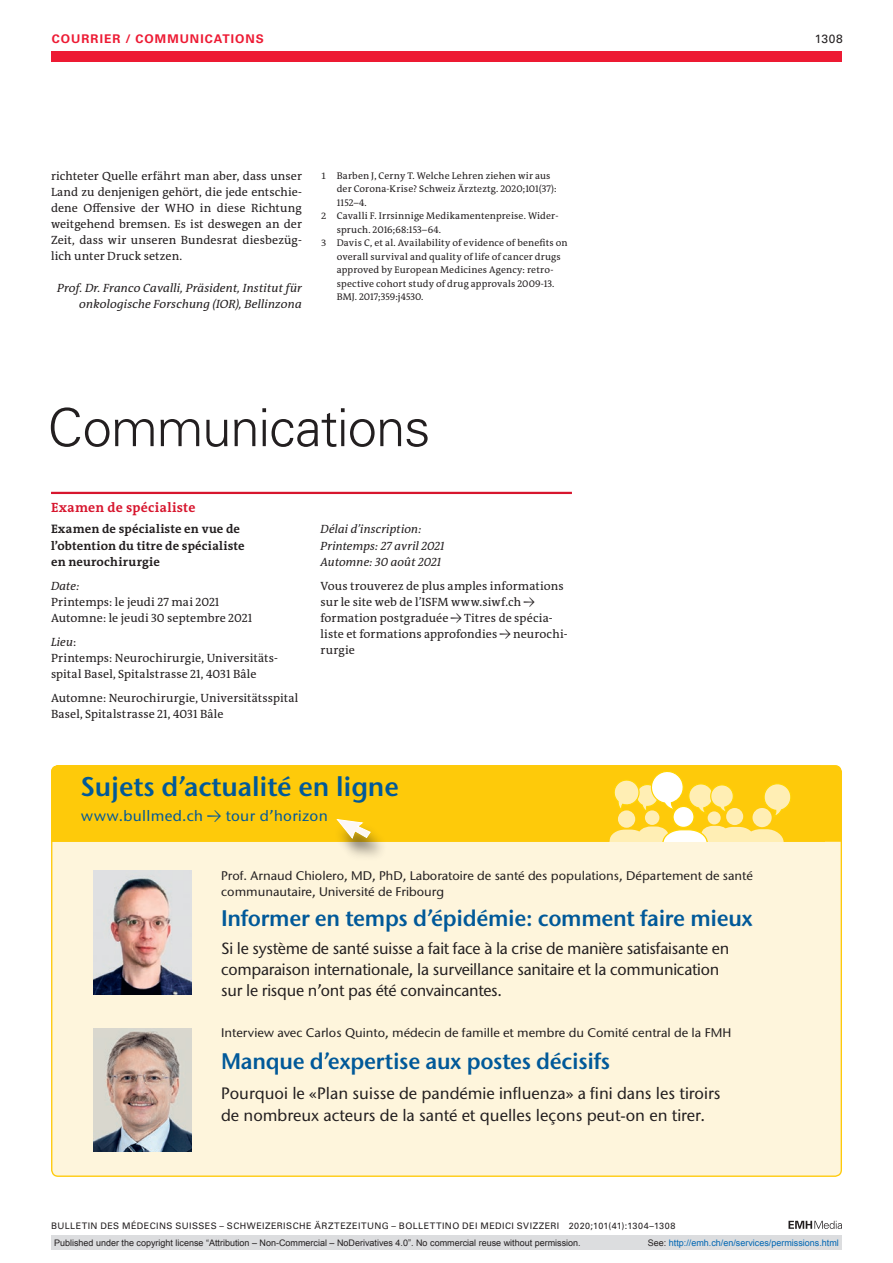
<style>
.page{position:relative;width:893px;height:1263px;background:#fff}
.page>*{position:absolute;margin:0;border:0;box-sizing:border-box;transform-origin:0 0}
.article-title{font:300 52.5px "Univers LT Std";letter-spacing:-.02em;color:#231f20}
.t1{font:600 27px "Stone Sans ITC Std";letter-spacing:-.005em;color:#015999}
.t2{font:600 22.5px "Stone Sans ITC Std";letter-spacing:-.015em;color:#015999}
.t3{font:500 16.5px/21.5px "Stone Sans ITC Std";color:#231f20}
.t4{font:500 16.2px/21.1px "Stone Sans ITC Std";letter-spacing:-.015em;color:#231f20}
.t5{font:500 15px "Stone Sans ITC Std";letter-spacing:.02em;color:#015999}
.section-h1{font:700 13.5px "The Antiqua B W7";letter-spacing:.02em;color:#d7162e}
.t6{font:500 12.45px/16.5px "Stone Sans ITC Std";color:#231f20}
.section-h2{font:700 12.3px/16px "The Antiqua B W7";letter-spacing:.015em;color:#231f20}
.section-pf{font:12px/16px "The Antiqua B W5 Plain";letter-spacing:.005em;color:#231f20}
.section-pn{font:12px/16px "The Antiqua B W5 Plain";letter-spacing:.01em;color:#231f20;text-align:justify}
.author-notes{font:italic 12px/16px "The Antiqua B W5 Plain";letter-spacing:.01em;color:#231f20;text-align:right}
.section-pf-2{font:italic 12px/16px "The Antiqua B W5 Plain";letter-spacing:.005em;color:#231f20}
.ressort{font:700 12px "Univers LT Std";letter-spacing:.085em;color:#ed1a33}
.ressort-2{font:12px "Univers LT Std";color:#231f20}
.ref-list{font:9.75px/13.5px "The Antiqua B W5 Plain";letter-spacing:.015em;color:#231f20}
.t7{font:9px "Arial";color:#231f20}
.t8{font:9px "Univers LT Std";letter-spacing:.05em;color:#231f20}
.t9{font:9px "Arial";color:#0066b3}
.s1{font-size:9.3px}
.s2{font-style:italic}
.s3{font-family:"The Antiqua B W5 Plain";font-weight:400}
.s4{color:#231f20}
</style>
<div class="page">
<svg style="left:788px;top:1221px;width:54px;height:8px"></svg>
<div style="left:51px;top:51px;width:791px;height:11px;background:#ed1a33"></div>
<div style="left:52px;top:766px;width:789px;height:410px;background:#fef5dc;border-radius:6px"></div>
<div style="left:52px;top:765px;width:789px;height:77px;background:#feca0a"></div>
<svg style="left:761px;top:780px;width:33px;height:39px"></svg>
<svg style="left:612px;top:768px;width:124px;height:47px"></svg>
<div style="left:708px;top:811px;width:13px;height:13px;background:#ffeeb4;border-radius:50%"></div>
<div style="left:726px;top:808px;width:17px;height:17px;background:#ffeeb4;border-radius:50%"></div>
<div style="left:645px;top:810px;width:14px;height:15px;background:#ffeeb4;border-radius:50%"></div>
<div style="left:618px;top:810px;width:17px;height:18px;background:#ffeeb4;border-radius:50%"></div>
<div style="left:673px;top:806px;width:21px;height:21px;background:#fff;border-radius:50%"></div>
<div style="left:672px;top:806px;width:23px;height:22px;border:1px solid #fed304;border-radius:50%"></div>
<svg style="left:609px;top:826px;width:175px;height:16px"></svg>
<div style="left:752px;top:808px;width:20px;height:19px;background:#ffeeb4;border-radius:50%"></div>
<div style="left:333px;top:821px;width:55px;height:41px;background:#231f20;opacity:.6"></div>
<svg style="left:336px;top:818px;width:36px;height:22px"></svg>
<img style="left:94px;top:1028px;width:97px;height:123px">
<img style="left:94px;top:871px;width:97px;height:123px">
<hr style="left:51px;top:492px;width:521px;height:2px;background:#d7162e">
<div style="left:51px;top:1235px;width:791px;height:15px;background:#dcdddf"></div>
<p class="ressort" style="left:52px;top:31px;width:214px">COURRIER / COMMUNICATIONS</p>
<p class="ressort-2" style="left:815px;top:31px;width:30px">1308</p>
<p class="section-pn" style="left:51px;top:168px;width:252px">richteter Quelle erfährt man aber, dass unser Land zu denjenigen gehört, die jede entschie&shy;dene Offensive der WHO in diese Richtung weitgehend bremsen. Es ist deswegen an der Zeit, dass wir unseren Bundesrat diesbezüg&shy;lich unter Druck setzen.</p>
<p class="author-notes" style="left:57px;top:280px;width:246px">Prof. Dr. Franco Cavalli, Präsident, Institut für onkologische Forschung (IOR), Bellinzona</p>
<p class="ref-list" style="left:337px;top:169px;width:221px;text-indent:-16px"><span class="s1">1</span> Barben J, Cerny T. Welche Lehren ziehen wir aus der Corona-Krise? Schweiz Ärzteztg. 2020;101(37):<br>1152–4.</p>
<p class="ref-list" style="left:337px;top:209px;width:223px;text-indent:-16px"><span class="s1">2</span> Cavalli F. Irrsinnige Medikamentenpreise. Wider&shy;spruch. 2016;68:153–64.</p>
<p class="ref-list" style="left:337px;top:236px;width:232px;text-indent:-16px"><span class="s1">3</span> Davis C, et al. Availability of evidence of benefits on overall survival and quality of life of cancer drugs approved by European Medicines Agency: retro&shy;spective cohort study of drug approvals 2009-13.<br>BMJ. 2017;359:j4530.</p>
<p class="article-title" style="left:48px;top:396px;width:384px">Communications</p>
<p class="section-h1" style="left:51px;top:498px;width:146px">Examen de spécialiste</p>
<p class="section-h2" style="left:51px;top:521px;width:195px">Examen de spécialiste en vue de l’obtention du titre de spécialiste en neurochirurgie</p>
<p class="section-pf" style="left:51px;top:578px;width:203px"><span class="s2">Date:<br></span>Printemps: le jeudi 27 mai 2021<br>Automne: le jeudi 30 septembre 2021</p>
<p class="section-pf" style="left:51px;top:634px;width:227px"><span class="s2">Lieu</span>:<br>Printemps: Neurochirurgie, Universitäts&shy;spital Basel, Spitalstrasse 21, 4031 Bâle</p>
<p class="section-pf" style="left:51px;top:690px;width:249px">Automne: Neurochirurgie, Universitätsspital<br>Basel, Spitalstrasse 21, 4031 Bâle</p>
<p class="section-pf-2" style="left:320px;top:521px;width:126px">Délai d’inscription:<br>Printemps: 27 avril 2021<br>Automne: 30 août 2021</p>
<p class="section-pf" style="left:320px;top:578px;width:249px">Vous trouverez de plus amples informations sur le site web de l’ISFM www.siwf.ch → formation postgraduée → Titres de spécia&shy;liste et formations approfondies → neurochi&shy;rurgie</p>
<p class="t1" style="left:81px;top:770px;width:320px">Sujets d’actualité en ligne</p>
<p class="t5" style="left:81px;top:806px;width:249px">www.bullmed.ch <span class="s3">→</span> tour d’horizon</p>
<p class="t6" style="left:221px;top:867px;width:533px">Prof. Arnaud Chiolero, MD, PhD, Laboratoire de santé des populations, Département de santé communautaire, Université de Fribourg</p>
<p class="t2" style="left:221px;top:903px;width:533px">Informer en temps d’épidémie: comment faire mieux</p>
<p class="t4" style="left:221px;top:937px;width:510px">Si le système de santé suisse a fait face à la crise de manière satisfaisante en comparaison internationale, la surveillance sanitaire et la communication sur le risque n’ont pas été convaincantes.</p>
<p class="t6" style="left:221px;top:1024px;width:512px">Interview avec Carlos Quinto, médecin de famille et membre du Comité central de la FMH</p>
<p class="t2" style="left:221px;top:1046px;width:391px">Manque d’expertise aux postes décisifs</p>
<p class="t3" style="left:221px;top:1082px;width:501px">Pourquoi le «Plan suisse de pandémie influenza» a fini dans les tiroirs de nombreux acteurs de la santé et quelles leçons peut-on en tirer.</p>
<p class="t8" style="left:51px;top:1220px;width:626px">BULLETIN DES MÉDECINS SUISSES – SCHWEIZERISCHE ÄRZTEZEITUNG – BOLLETTINO DEI MEDICI SVIZZERI 2020;101(41):1304–1308</p>
<p class="t7" style="left:54px;top:1237px;width:528px">Published under the copyright license “Attribution – Non-Commercial – NoDerivatives 4.0”. No commercial reuse without permission.</p>
<p class="t9" style="left:648px;top:1237px;width:193px"><span class="s4">See:</span> http://emh.ch/en/services/permissions.html</p>
</div>
